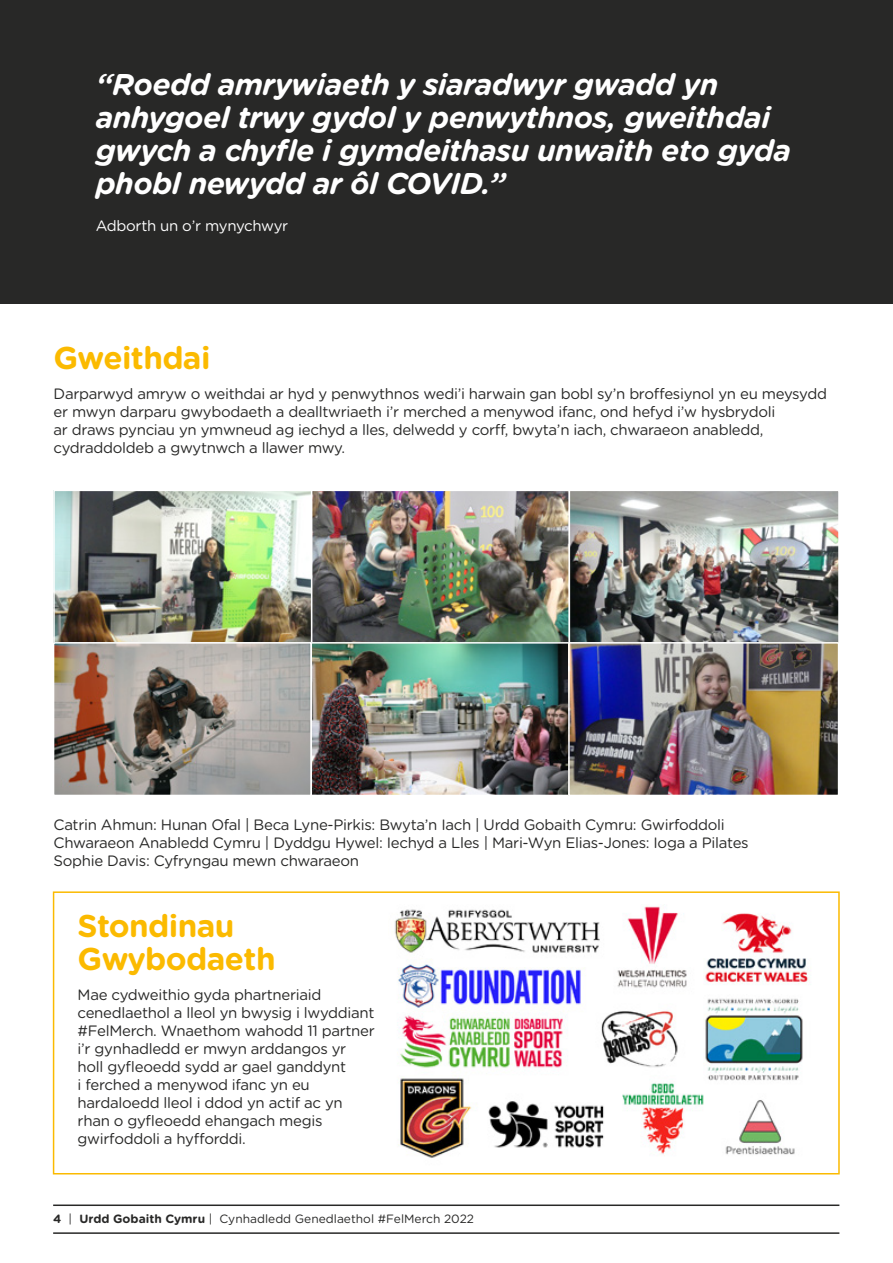
<style>
.page{position:relative;width:893px;height:1263px;background:#fff}
.page>*{position:absolute;margin:0;border:0;box-sizing:border-box;transform-origin:0 0}
.t1{font:700 31.5px/33px "Gotham Rounded";letter-spacing:-.02em;color:#fbba00}
.t2{font:italic 700 30px/33px "Gotham Rounded";letter-spacing:-.02em;color:#fff}
.t3{font:15px/18px "Gotham Rounded";letter-spacing:-.02em;color:#282827}
.t4{font:15px "Gotham Rounded";letter-spacing:-.02em;color:#fff}
.t5{font:12px "Gotham Rounded";color:#282827}
.s1{font-weight:700}
</style>
<div class="page">
<div style="left:0;top:0;width:893px;height:304px;background:#282827"></div>
<img style="left:56px;top:493px;width:781px;height:300px">
<div style="left:53px;top:490px;width:259px;height:154px;border:2px solid #fff"></div>
<div style="left:311px;top:490px;width:259px;height:154px;border:2px solid #fff"></div>
<div style="left:569px;top:490px;width:271px;height:154px;border:2px solid #fff"></div>
<div style="left:53px;top:642px;width:259px;height:154px;border:2px solid #fff"></div>
<div style="left:310px;top:642px;width:260px;height:154px;border:2px solid #fff"></div>
<div style="left:568px;top:642px;width:271px;height:154px;border:2px solid #fff"></div>
<img style="left:394px;top:906px;width:415px;height:252px">
<div style="left:53px;top:891px;width:787px;height:283px;border:2px solid #fbba00"></div>
<hr style="left:53px;top:1232px;width:786px;height:2px;background:#282827">
<hr style="left:53px;top:1204px;width:786px;height:2px;background:#282827">
<h2 class="t2" style="left:96px;top:67px;width:697px">“Roedd amrywiaeth y siaradwyr gwadd yn anhygoel trwy gydol y penwythnos, gweithdai gwych a chyfle i gymdeithasu unwaith eto gyda phobl newydd ar ôl COVID.”</h2>
<p class="t4" style="left:96px;top:215px;width:194px">Adborth un o’r mynychwyr</p>
<h1 class="t1" style="left:54px;top:340px;width:158px">Gweithdai</h1>
<p class="t3" style="left:54px;top:384px;width:775px">Darparwyd amryw o weithdai ar hyd y penwythnos wedi’i harwain gan bobl sy’n broffesiynol yn eu meysydd er mwyn darparu gwybodaeth a dealltwriaeth i’r merched a menywod ifanc, ond hefyd i’w hysbrydoli<br>ar draws pynciau yn ymwneud ag iechyd a lles, delwedd y corff, bwyta’n iach, chwaraeon anabledd, cydraddoldeb a gwytnwch a llawer mwy.</p>
<p class="t3" style="left:54px;top:815px;width:697px">Catrin Ahmun: Hunan Ofal | Beca Lyne-Pirkis: Bwyta’n Iach | Urdd Gobaith Cymru: Gwirfoddoli<br>Chwaraeon Anabledd Cymru | Dyddgu Hywel: Iechyd a Lles | Mari-Wyn Elias-Jones: Ioga a Pilates<br>Sophie Davis: Cyfryngau mewn chwaraeon</p>
<h1 class="t1" style="left:78px;top:907px;width:200px">Stondinau<br>Gwybodaeth</h1>
<p class="t3" style="left:78px;top:985px;width:299px">Mae cydweithio gyda phartneriaid cenedlaethol a lleol yn bwysig i lwyddiant #FelMerch. Wnaethom wahodd 11 partner i’r gynhadledd er mwyn arddangos yr holl gyfleoedd sydd ar gael ganddynt<br>i ferched a menywod ifanc yn eu hardaloedd lleol i ddod yn actif ac yn rhan o gyfleoedd ehangach megis gwirfoddoli a hyfforddi.</p>
<p class="t5" style="left:53px;top:1210px;width:422px"><span class="s1">4</span> | <span class="s1">Urdd Gobaith Cymru</span> | Cynhadledd Genedlaethol #FelMerch 2022</p>
</div>
